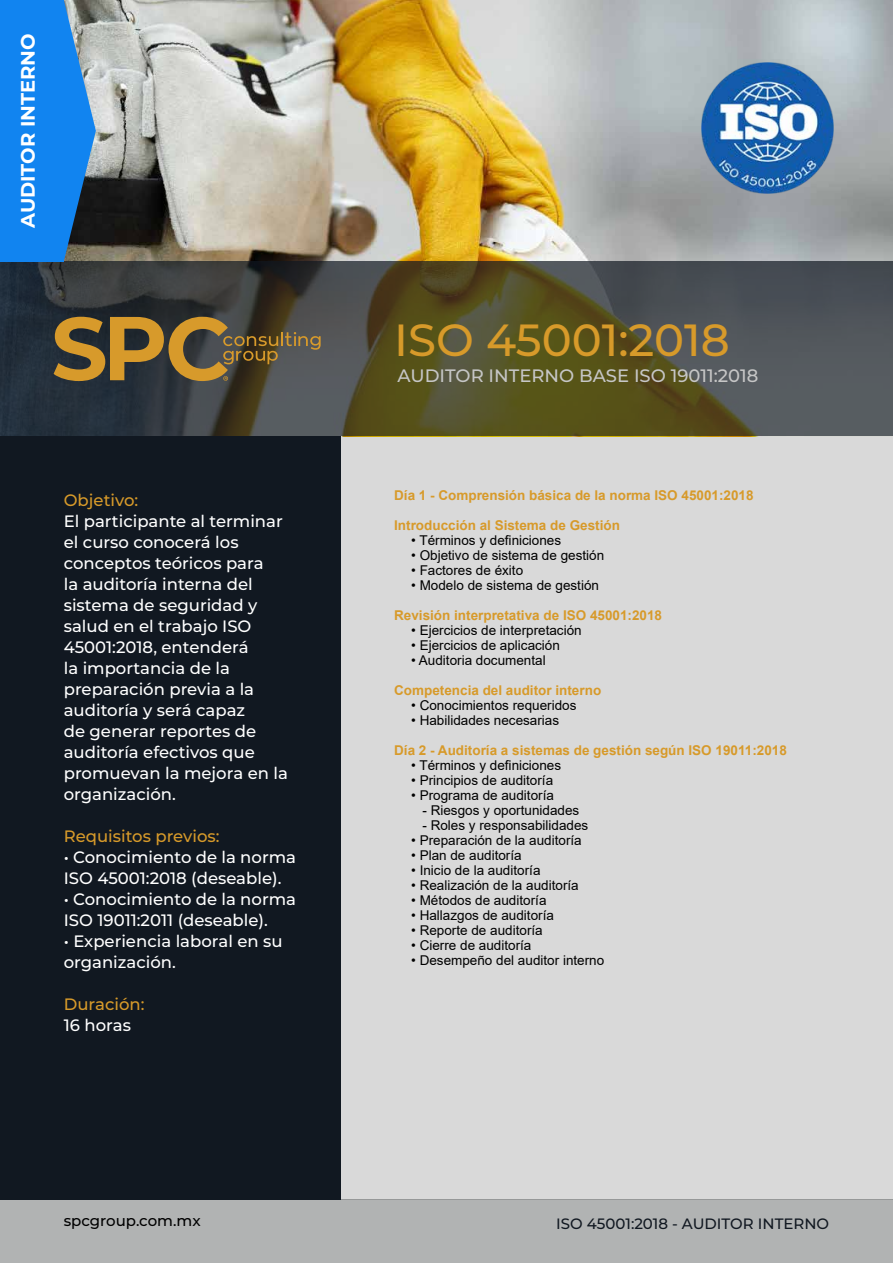
<style>
.page{position:relative;width:893px;height:1263px;background:#fff}
.page>*{position:absolute;margin:0;border:0;box-sizing:border-box;transform-origin:0 0}
.t1{font:500 45px "Montserrat";color:#d79a2a}
.t2{font:700 19.5px "Montserrat";color:#fff}
.t3{font:500 18px "Montserrat";color:#c6c6c6}
.t4{font:500 16.5px/21px "Montserrat";color:#fff}
.t5{font:500 16.5px "Montserrat";color:#d79a2a}
.t6{font:500 15px "Montserrat";color:#111821}
.t7{font:500 15px "Montserrat";color:#000}
.t8{font:13.5px "Arial";color:#000}
.t9{font:700 13.5px "Arial";color:#d79a2a}
</style>
<div class="page">
<div style="left:0;top:1199px;width:893px;height:64px;background:#b1b3b3"></div>
<img style="left:96px;top:0;width:797px;height:261px">
<div style="left:340px;top:436px;width:553px;height:763px;background:#d9d9d9"></div>
<div style="left:0;top:436px;width:340px;height:763px;background:#111821"></div>
<svg style="left:0;top:261px;width:893px;height:175px;background:#494a3c"></svg>
<div style="left:0;top:0;width:64px;height:261px;background:#1184f0"></div>
<svg style="left:64px;top:0;width:32px;height:261px;background:#417cb1"></svg>
<svg style="left:53px;top:317px;width:268px;height:64px;background:#6f5c36"></svg>
<img style="left:702px;top:63px;width:131px;height:130px">
<h2 class="t2" style="left:14px;top:228px;width:196px;rotate:-90deg">AUDITOR INTERNO</h2>
<p class="t5" style="left:64px;top:489px;width:76px">Objetivo:</p>
<p class="t4" style="left:64px;top:510px;width:226px">El participante al terminar el curso conocerá los conceptos teóricos para<br>la auditoría interna del sistema de seguridad y salud en el trabajo ISO<br>45001:2018, entenderá<br>la importancia de la preparación previa a la auditoría y será capaz<br>de generar reportes de auditoría efectivos que promuevan la mejora en la organización.</p>
<p class="t5" style="left:64px;top:825px;width:157px">Requisitos previos:</p>
<p class="t4" style="left:64px;top:846px;width:234px">• Conocimiento de la norma<br>ISO 45001:2018 (deseable).</p>
<p class="t4" style="left:64px;top:888px;width:234px">• Conocimiento de la norma<br>ISO 19011:2011 (deseable).</p>
<p class="t4" style="left:64px;top:930px;width:220px">• Experiencia laboral en su organización.</p>
<p class="t5" style="left:64px;top:993px;width:82px">Duración:</p>
<p class="t4" style="left:64px;top:1014px;width:69px">16 horas</p>
<h1 class="t1" style="left:394px;top:309px;width:337px">ISO 45001:2018</h1>
<h3 class="t3" style="left:398px;top:363px;width:362px">AUDITOR INTERNO BASE ISO 19011:2018</h3>
<p class="t9" style="left:394px;top:486px;width:361px">Día 1 - Comprensión básica de la norma ISO 45001:2018</p>
<p class="t9" style="left:394px;top:516px;width:227px">Introducción al Sistema de Gestión</p>
<p class="t8" style="left:411px;top:531px;width:152px">• Términos y definiciones</p>
<p class="t8" style="left:411px;top:546px;width:195px">• Objetivo de sistema de gestión</p>
<p class="t8" style="left:411px;top:561px;width:114px">• Factores de éxito</p>
<p class="t8" style="left:411px;top:576px;width:189px">• Modelo de sistema de gestión</p>
<p class="t9" style="left:394px;top:606px;width:269px">Revisión interpretativa de ISO 45001:2018</p>
<p class="t8" style="left:411px;top:621px;width:172px">• Ejercicios de interpretación</p>
<p class="t8" style="left:411px;top:636px;width:150px">• Ejercicios de aplicación</p>
<p class="t8" style="left:411px;top:651px;width:136px">• Auditoria documental</p>
<p class="t9" style="left:394px;top:681px;width:209px">Competencia del auditor interno</p>
<p class="t8" style="left:411px;top:696px;width:167px">• Conocimientos requeridos</p>
<p class="t8" style="left:411px;top:711px;width:150px">• Habilidades necesarias</p>
<p class="t9" style="left:394px;top:741px;width:394px">Día 2 - Auditoría a sistemas de gestión según ISO 19011:2018</p>
<p class="t8" style="left:411px;top:756px;width:152px">• Términos y definiciones</p>
<p class="t8" style="left:411px;top:771px;width:144px">• Principios de auditoría</p>
<p class="t8" style="left:411px;top:786px;width:144px">• Programa de auditoría</p>
<p class="t8" style="left:422px;top:801px;width:158px">- Riesgos y oportunidades</p>
<p class="t8" style="left:422px;top:816px;width:167px">- Roles y responsabilidades</p>
<p class="t8" style="left:411px;top:831px;width:172px">• Preparación de la auditoría</p>
<p class="t8" style="left:411px;top:846px;width:112px">• Plan de auditoría</p>
<p class="t8" style="left:411px;top:861px;width:131px">• Inicio de la auditoría</p>
<p class="t8" style="left:411px;top:876px;width:169px">• Realización de la auditoría</p>
<p class="t8" style="left:411px;top:891px;width:137px">• Métodos de auditoría</p>
<p class="t8" style="left:411px;top:906px;width:144px">• Hallazgos de auditoría</p>
<p class="t8" style="left:411px;top:921px;width:133px">• Reporte de auditoría</p>
<p class="t8" style="left:411px;top:936px;width:122px">• Cierre de auditoría</p>
<p class="t8" style="left:411px;top:951px;width:195px">• Desempeño del auditor interno</p>
<p class="t7" style="left:64px;top:1210px;width:138px">spcgroup.com.mx</p>
<p class="t6" style="left:556px;top:1213px;width:274px">ISO 45001:2018 - AUDITOR INTERNO</p>
</div>
